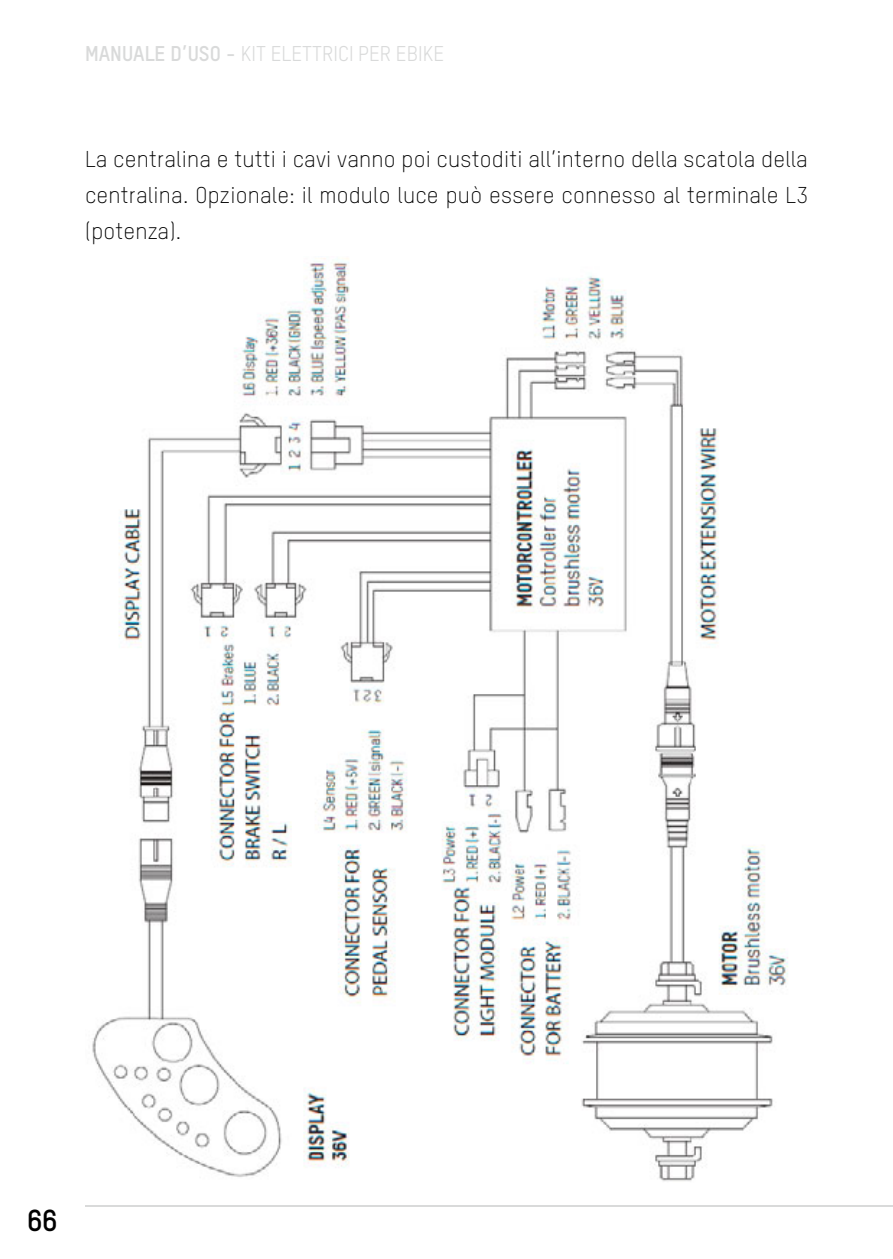
<style>
.page{position:relative;width:893px;height:1259px;background:#fff}
.page>*{position:absolute;margin:0;border:0;box-sizing:border-box;transform-origin:0 0}
.t1{font:700 30px "TSTARPRO";color:#000}
.t2{font:300 22.5px/36px "TSTARPRO";letter-spacing:.01em;color:#000;text-align:justify}
.t3{font:21px "TSTARPRO";color:#d9dada}
.s1{font-weight:700}
</style>
<div class="page">
<hr style="left:85px;top:1205px;width:808px;height:1px;background:#d9dada">
<img style="left:92px;top:258px;width:696px;height:923px">
<p class="t3" style="left:85px;top:40px;width:361px"><span class="s1">MANUALE D’USO -</span> KIT ELETTRICI PER EBIKE</p>
<p class="t2" style="left:85px;top:140px;width:724px">La centralina e tutti i cavi vanno poi custoditi all’interno della scatola della centralina. Opzionale: il modulo luce può essere connesso al terminale L3 (potenza).</p>
<h1 class="t1" style="left:27px;top:1199px;width:32px">66</h1>
</div>
